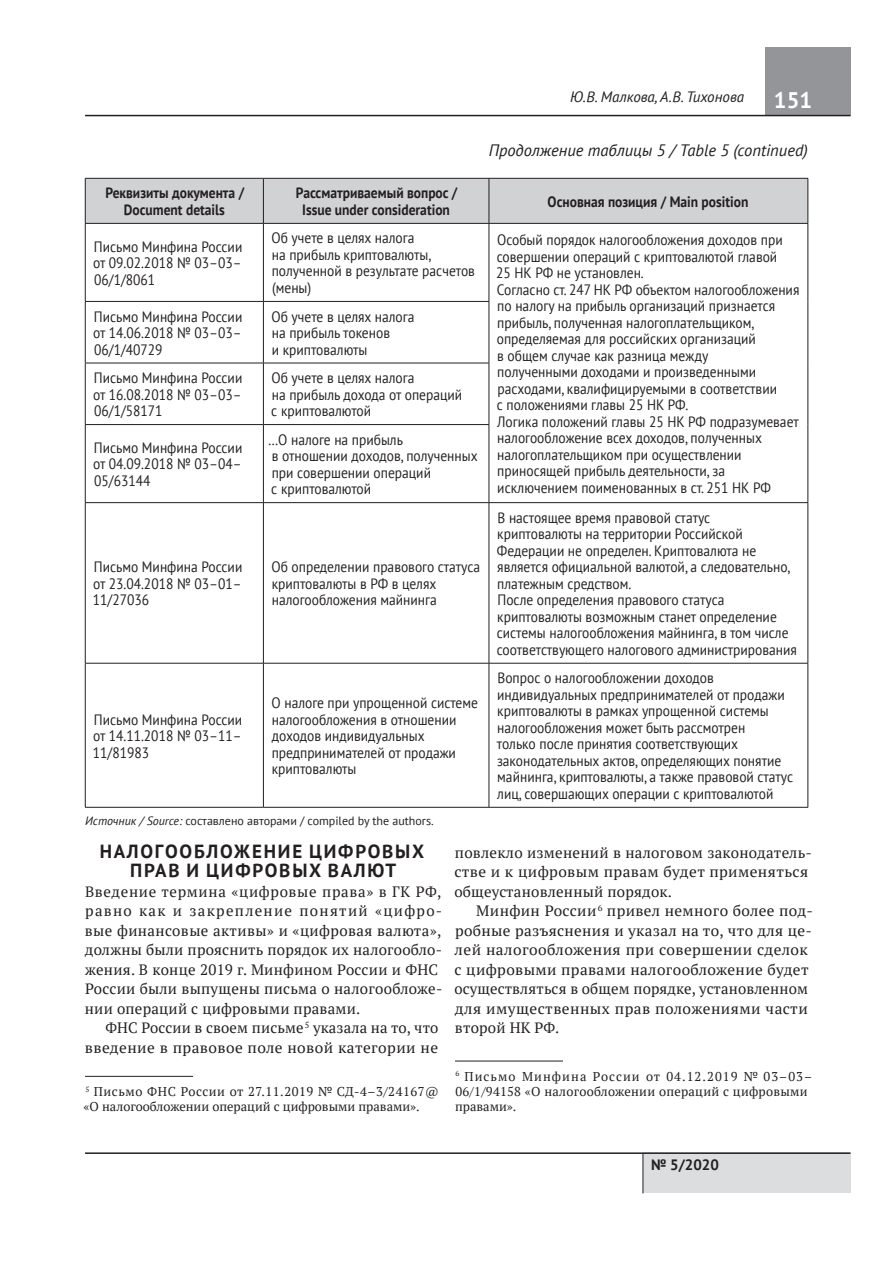
<style>
.page{position:relative;width:893px;height:1263px;background:#fff}
.page>*{position:absolute;margin:0;border:0;box-sizing:border-box;transform-origin:0 0}
.t1{font:700 22.5px "PT Sans";color:#fff}
.t2{font:700 18.9px/19.5px "PT Sans";letter-spacing:.095em;color:#231f20;text-align:center}
.t3{font:italic 16.5px "PT Sans";letter-spacing:-.005em;color:#231f20}
.t4{font:15px/16.5px "PT Sans";color:#231f20;scale:.9 1}
.t5{font:15px/19.5px "PT Serif";letter-spacing:.02em;color:#231f20}
.t6{font:700 15px/16.5px "PT Sans";color:#231f20;text-align:center;scale:.9 1}
.t7{font:italic 15px "PT Sans";color:#231f20}
.t8{font:700 15px "PT Sans";color:#231f20}
.t9{font:12.75px/15.3px "PT Serif";letter-spacing:.02em;color:#231f20}
.t10{font:12.75px/15.3px "PT Serif";color:#231f20}
.t11{font:12px "PT Sans";color:#231f20}
.s1{font-style:italic}
</style>
<div class="page">
<div style="left:765px;top:48px;width:85px;height:68px;background:#939598"></div>
<div style="left:643px;top:1152px;width:207px;height:41px;background:#dcdddf"></div>
<hr style="left:643px;top:1153px;width:1px;height:40px;background:#231f20">
<hr style="left:85px;top:1152px;width:765px;height:2px;background:#231f20">
<hr style="left:85px;top:115px;width:765px;height:1px;background:#231f20">
<hr style="left:85px;top:1076px;width:108px;height:1px;background:#231f20">
<hr style="left:455px;top:1061px;width:108px;height:1px;background:#231f20">
<div style="left:86px;top:179px;width:722px;height:44px;background:#d1d2d4"></div>
<hr style="left:263px;top:179px;width:1px;height:44px;background:#231f20">
<hr style="left:489px;top:179px;width:1px;height:44px;background:#231f20">
<hr style="left:263px;top:224px;width:1px;height:77px;background:#231f20">
<hr style="left:489px;top:224px;width:1px;height:77px;background:#231f20">
<hr style="left:85px;top:301px;width:178px;height:1px;background:#231f20">
<hr style="left:263px;top:301px;width:226px;height:1px;background:#231f20">
<hr style="left:263px;top:302px;width:1px;height:61px;background:#231f20">
<hr style="left:489px;top:302px;width:1px;height:61px;background:#231f20">
<hr style="left:85px;top:363px;width:178px;height:1px;background:#231f20">
<hr style="left:263px;top:363px;width:226px;height:1px;background:#231f20">
<hr style="left:263px;top:363px;width:1px;height:61px;background:#231f20">
<hr style="left:489px;top:363px;width:1px;height:61px;background:#231f20">
<hr style="left:85px;top:424px;width:178px;height:1px;background:#231f20">
<hr style="left:263px;top:424px;width:226px;height:1px;background:#231f20">
<hr style="left:263px;top:425px;width:1px;height:77px;background:#231f20">
<hr style="left:489px;top:425px;width:1px;height:77px;background:#231f20">
<hr style="left:85px;top:502px;width:178px;height:1px;background:#231f20">
<hr style="left:263px;top:502px;width:226px;height:1px;background:#231f20">
<hr style="left:263px;top:503px;width:1px;height:160px;background:#231f20">
<hr style="left:489px;top:502px;width:319px;height:1px;background:#231f20">
<hr style="left:489px;top:503px;width:1px;height:160px;background:#231f20">
<hr style="left:85px;top:663px;width:178px;height:1px;background:#231f20">
<hr style="left:263px;top:663px;width:226px;height:1px;background:#231f20">
<hr style="left:263px;top:663px;width:1px;height:144px;background:#231f20">
<hr style="left:489px;top:663px;width:319px;height:1px;background:#231f20">
<hr style="left:489px;top:663px;width:1px;height:144px;background:#231f20">
<hr style="left:85px;top:224px;width:1px;height:77px;background:#231f20">
<hr style="left:808px;top:224px;width:1px;height:77px;background:#231f20">
<hr style="left:85px;top:302px;width:1px;height:61px;background:#231f20">
<hr style="left:808px;top:301px;width:1px;height:62px;background:#231f20">
<hr style="left:85px;top:363px;width:1px;height:61px;background:#231f20">
<hr style="left:808px;top:363px;width:1px;height:62px;background:#231f20">
<hr style="left:85px;top:425px;width:1px;height:77px;background:#231f20">
<hr style="left:808px;top:425px;width:1px;height:77px;background:#231f20">
<hr style="left:85px;top:503px;width:1px;height:160px;background:#231f20">
<hr style="left:808px;top:503px;width:1px;height:160px;background:#231f20">
<hr style="left:85px;top:663px;width:1px;height:144px;background:#231f20">
<hr style="left:808px;top:663px;width:1px;height:144px;background:#231f20">
<hr style="left:85px;top:807px;width:178px;height:1px;background:#231f20">
<hr style="left:263px;top:807px;width:226px;height:1px;background:#231f20">
<hr style="left:489px;top:807px;width:319px;height:1px;background:#231f20">
<hr style="left:85px;top:178px;width:178px;height:1px;background:#231f20">
<hr style="left:85px;top:179px;width:1px;height:44px;background:#231f20">
<hr style="left:263px;top:178px;width:226px;height:1px;background:#231f20">
<hr style="left:489px;top:178px;width:319px;height:1px;background:#231f20">
<hr style="left:808px;top:179px;width:1px;height:44px;background:#231f20">
<hr style="left:85px;top:223px;width:178px;height:1px;background:#231f20">
<hr style="left:263px;top:223px;width:226px;height:1px;background:#231f20">
<hr style="left:489px;top:223px;width:319px;height:1px;background:#231f20">
<p class="t7" style="left:570px;top:87px;width:175px">Ю.В. Малкова, А.В. Тихонова</p>
<h1 class="t1" style="left:774px;top:85px;width:40px">151</h1>
<p class="t3" style="left:489px;top:139px;width:321px">Продолжение таблицы 5 / Table 5 (continued)</p>
<p class="t6" style="left:105px;top:185px;width:156px">Реквизиты документа /<br>Document details</p>
<p class="t6" style="left:296px;top:185px;width:181px">Рассматриваемый вопрос /<br>Issue under consideration</p>
<p class="t6" style="left:548px;top:193px;width:225px">Основная позиция / Main position</p>
<p class="t4" style="left:93px;top:238px;width:167px;text-align:justify">Письмо Минфина России от 09.02.2018 № 03–03– 06/1/8061</p>
<p class="t4" style="left:272px;top:230px;width:228px">Об учете в целях налога<br>на прибыль криптовалюты, полученной в результате расчетов (мены)</p>
<p class="t4" style="left:496px;top:231px;width:338px">Особый порядок налогообложения доходов при совершении операций с криптовалютой главой<br>25 НК РФ не установлен.<br>Согласно ст. 247 НК РФ объектом налогообложения по налогу на прибыль организаций признается прибыль, полученная налогоплательщиком, определяемая для российских организаций<br>в общем случае как разница между<br>полученными доходами и произведенными расходами, квалифицируемыми в соответствии<br>с положениями главы 25 НК РФ.<br>Логика положений главы 25 НК РФ подразумевает налогообложение всех доходов, полученных налогоплательщиком при осуществлении приносящей прибыль деятельности, за исключением поименованных в ст. 251 НК РФ</p>
<p class="t4" style="left:93px;top:308px;width:167px;text-align:justify">Письмо Минфина России от 14.06.2018 № 03–03– 06/1/40729</p>
<p class="t4" style="left:272px;top:308px;width:160px">Об учете в целях налога на прибыль токенов<br>и криптовалюты</p>
<p class="t4" style="left:93px;top:369px;width:167px;text-align:justify">Письмо Минфина России от 16.08.2018 № 03–03– 06/1/58171</p>
<p class="t4" style="left:271px;top:369px;width:214px">Об учете в целях налога<br>на прибыль дохода от операций с криптовалютой</p>
<p class="t4" style="left:93px;top:439px;width:167px;text-align:justify">Письмо Минфина России от 04.09.2018 № 03–04– 05/63144</p>
<p class="t4" style="left:268px;top:431px;width:235px">…О налоге на прибыль<br>в отношении доходов, полученных при совершении операций<br>с криптовалютой</p>
<p class="t4" style="left:93px;top:558px;width:168px;text-align:justify">Письмо Минфина России от 23.04.2018 № 03–01– 11/27036</p>
<p class="t4" style="left:272px;top:558px;width:233px">Об определении правового статуса криптовалюты в РФ в целях налогообложения майнинга</p>
<p class="t4" style="left:93px;top:711px;width:168px;text-align:justify">Письмо Минфина России от 14.11.2018 № 03–11– 11/81983</p>
<p class="t4" style="left:272px;top:694px;width:231px">О налоге при упрощенной системе налогообложения в отношении доходов индивидуальных предпринимателей от продажи криптовалюты</p>
<p class="t11" style="left:85px;top:813px;width:350px"><span class="s1">Источник / Source:</span> составлено авторами / compiled by the authors.</p>
<p class="t4" style="left:497px;top:509px;width:335px">В настоящее время правовой статус криптовалюты на территории Российской Федерации не определен. Криптовалюта не является официальной валютой, а следовательно, платежным средством.<br>После определения правового статуса криптовалюты возможным станет определение системы налогообложения майнинга, в том числе соответствующего налогового администрирования</p>
<p class="t4" style="left:497px;top:669px;width:331px">Вопрос о налогообложении доходов индивидуальных предпринимателей от продажи криптовалюты в рамках упрощенной системы налогообложения может быть рассмотрен<br>только после принятия соответствующих законодательных актов, определяющих понятие майнинга, криптовалюты, а также правовой статус лиц, совершающих операции с криптовалютой</p>
<p class="t2" style="left:100px;top:841px;width:326px">НАЛОГООБЛОЖЕНИЕ ЦИФРОВЫХ<br>ПРАВ И ЦИФРОВЫХ ВАЛЮТ</p>
<p class="t5" style="left:85px;top:881px;width:359px">Введение термина «цифровые права» в ГК РФ, равно как и закрепление понятий «цифро&shy;вые финансовые активы» и «цифровая валюта», должны были прояснить порядок их налогообло&shy;жения. В конце 2019 г. Минфином России и ФНС России были выпущены письма о налогообложе&shy;нии операций с цифровыми правами.</p>
<p class="t5" style="left:85px;top:1018px;width:355px;text-align:right">ФНС России в своем письме<sup>5</sup> указала на то, что введение в правовое поле новой категории не</p>
<p class="t10" style="left:84px;top:1083px;width:357px"><sup>5</sup> Письмо ФНС России от 27.11.2019 № СД‑4–3/24167@ «О налогообложении операций с цифровыми правами».</p>
<p class="t5" style="left:454px;top:842px;width:359px">повлекло изменений в налоговом законодатель&shy;стве и к цифровым правам будет применяться общеустановленный порядок.</p>
<p class="t5" style="left:454px;top:901px;width:360px;text-indent:22px">Минфин России<sup>6</sup> привел немного более под&shy;робные разъяснения и указал на то, что для це&shy;лей налогообложения при совершении сделок с цифровыми правами налогообложение будет осуществляться в общем порядке, установленном для имущественных прав положениями части второй НК РФ.</p>
<p class="t9" style="left:455px;top:1068px;width:358px"><sup>6</sup> Письмо Минфина России от 04.12.2019 № 03–03–<br>06/1/94158 «О налогообложении операций с цифровыми правами».</p>
<p class="t8" style="left:651px;top:1154px;width:69px">№ 5/2020</p>
</div>
